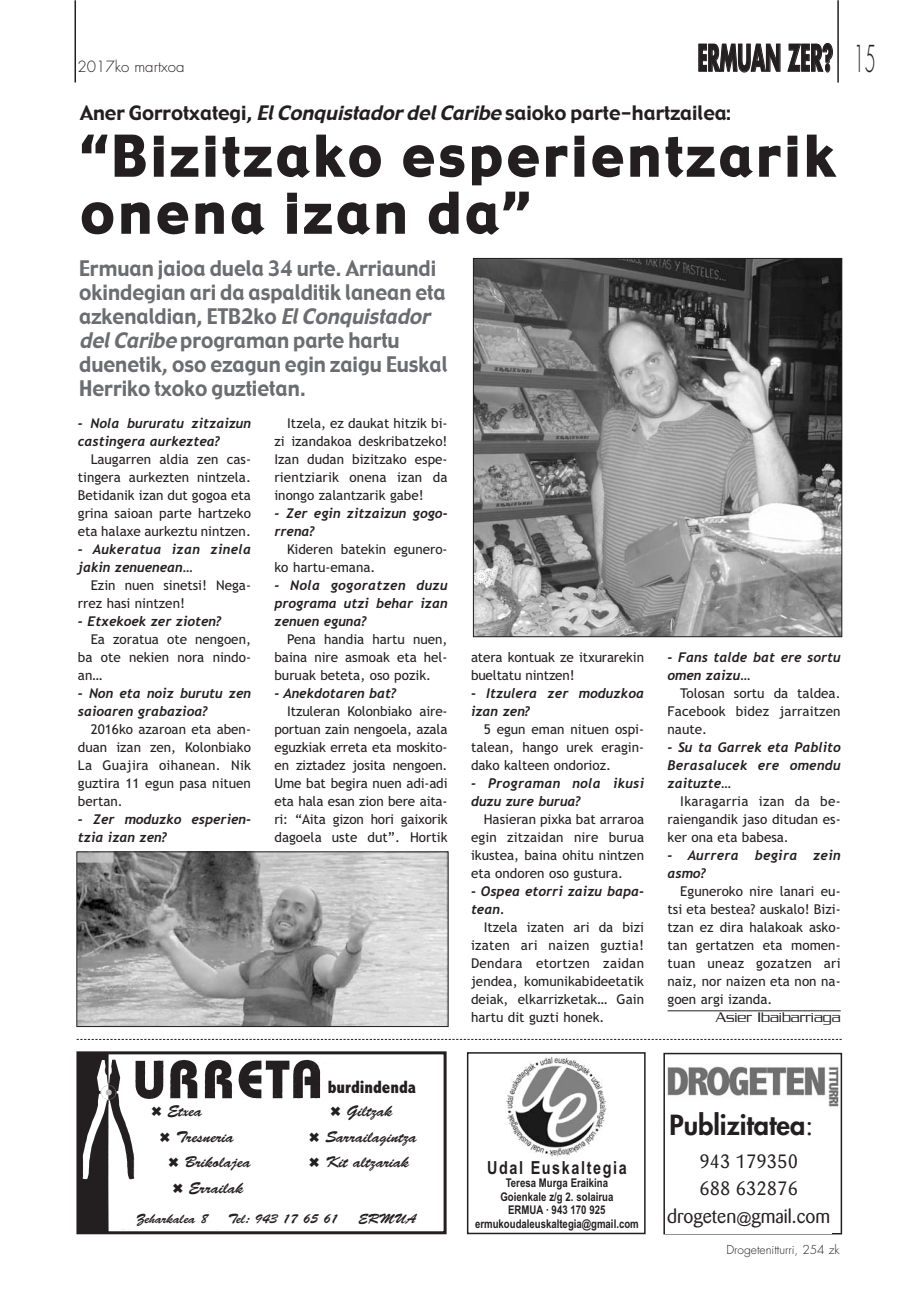
<style>
.page{position:relative;width:919px;height:1289px;background:#fff}
.page>*{position:absolute;margin:0;border:0;box-sizing:border-box;transform-origin:0 0}
.t1{font:54px/57px "Gadget";letter-spacing:.085em;color:#231f20}
.t2{font:700 36px "Futura";letter-spacing:-.005em;color:#231f20;scale:.5 1}
.t3{font:800 27px "Futura";color:#231f20}
.t4{font:21px/24px "Gadget";color:#6c6d70;scale:.95 1}
.t5{font:19.5px "Gadget";color:#231f20}
.t6{font:18px/27.6px "Barme N";color:#231f20;text-align:center}
.t7{font:700 18px "Arial";letter-spacing:.11em;color:#231f20;scale:.8 1}
.t8{font:800 condensed 18px "Abadi";color:#231f20}
.t9{font:15.75px/25.5px "Brush Script";color:#231f20;text-align:center}
.t10{font:300 15px "Serpentine";color:#231f20}
.t11{font:300 15px "Futura";color:#231f20}
.t12{font:13.5px/18px "Trebuchet MS";color:#231f20;text-align:justify}
.t13{font:italic 700 13.5px/18px "Trebuchet";color:#231f20}
.t14{font:italic 700 13.5px/18px "Trebuchet";letter-spacing:.025em;color:#231f20}
.t15{font:13.5px "Brush Script";color:#231f20}
.t16{font:700 12px/13.5px "Arial";color:#231f20;text-align:center;scale:.8 1}
.t17{font:300 12px "Futura";color:#231f20}
.s1{font-weight:300}
.s2{font-style:italic}
.s3{font-weight:400}
.s4{font-family:"Arial";font-style:italic;font-size:15px}
</style>
<div class="page">
<hr style="left:74px;top:1px;width:2px;height:81px;background:#231f20">
<hr style="left:837px;top:1px;width:1px;height:81px;background:#231f20">
<svg style="left:77px;top:1039px;width:764px;height:1px"></svg>
<hr style="left:667px;top:1010px;width:173px;height:1px;background:#231f20">
<img style="left:475px;top:260px;width:365px;height:375px">
<div style="left:473px;top:258px;width:369px;height:379px;border:1px solid #231f20"></div>
<img style="left:78px;top:853px;width:368px;height:171px">
<div style="left:76px;top:851px;width:372px;height:175px;border:1px solid #231f20"></div>
<img style="left:80px;top:1055px;width:138px;height:175px">
<div style="left:76px;top:1051px;width:370px;height:183px;border:3px solid #231f20"></div>
<div style="left:112px;top:1213px;width:328px;height:16px;background:#fff"></div>
<img style="left:123px;top:1057px;width:203px;height:44px">
<div style="left:467px;top:1052px;width:178px;height:182px;border:2px solid #231f20"></div>
<img style="left:506px;top:1057px;width:101px;height:100px">
<div style="left:663px;top:1052px;width:179px;height:182px;border:2px solid #231f20"></div>
<div style="left:665px;top:1147px;width:167px;height:86px;background:#fff"></div>
<img style="left:667px;top:1066px;width:172px;height:41px">
<p class="t11" style="left:77px;top:59px;width:109px">2017ko martxoa</p>
<h2 class="t2" style="left:697px;top:41px;width:358px">ERMUAN ZER? <span class="s1">15</span></h2>
<h3 class="t5" style="left:80px;top:105px;width:651px">Aner Gorrotxategi, <span class="s2">ElConquistador delCaribe</span>saioko parte-hartzailea:</h3>
<h1 class="t1" style="left:81px;top:131px;width:755px">“Bizitzako esperientzarik onena izan da”</h1>
<h3 class="t4" style="left:79px;top:257px;width:389px">Ermuan jaioa duela 34 urte. Arriaundi okindegian ari da aspalditik lanean eta azkenaldian, ETB2ko <span class="s2">ElConquistador delCaribe</span>programan parte hartu duenetik, oso ezagun egin zaigu Euskal Herriko txoko guztietan.</h3>
<p class="t13" style="left:78px;top:415px;width:175px">- Nola bururatu zitzaizun castingera aurkeztea?</p>
<p class="t12" style="left:78px;top:451px;width:174px;text-indent:13px">Laugarren aldia zen cas&shy;tingera aurkezten nintzela.<br>Betidanik izan dut gogoa eta grina saioan parte hartzeko eta halaxe aurkeztu nintzen.</p>
<p class="t14" style="left:78px;top:541px;width:175px">- Aukeratua izan zinela jakin zenuenean…</p>
<p class="t12" style="left:78px;top:577px;width:174px;text-indent:13px">Ezin nuen sinetsi! Nega&shy;rrez hasi nintzen!</p>
<p class="t13" style="left:78px;top:613px;width:145px">- Etxekoek zer zioten?</p>
<p class="t12" style="left:78px;top:631px;width:174px;text-indent:13px">Ea zoratua ote nengoen, ba ote nekien nora nindo&shy;an…</p>
<p class="t13" style="left:78px;top:685px;width:175px">- Non eta noiz burutu zen saioaren grabazioa?</p>
<p class="t12" style="left:78px;top:721px;width:174px;text-indent:13px">2016ko azaroan eta aben&shy;duan izan zen, Kolonbiako La Guajira oihanean. Nik guztira 11 egun pasa nituen bertan.</p>
<p class="t13" style="left:78px;top:811px;width:175px">- Zer moduzko esperien&shy;tzia izan zen?</p>
<p class="t12" style="left:274px;top:415px;width:174px;text-indent:13px">Itzela, ez daukat hitzik bi&shy;zi izandakoa deskribatzeko!<br>Izan dudan bizitzako espe&shy;rientziarik onena izan da inongo zalantzarik gabe!</p>
<p class="t13" style="left:274px;top:505px;width:175px">- Zer egin zitzaizun gogo&shy;rrena?</p>
<p class="t12" style="left:274px;top:541px;width:174px;text-indent:13px">Kideren batekin egunero&shy;ko hartu-emana.</p>
<p class="t13" style="left:274px;top:577px;width:175px;text-align:justify">- Nola gogoratzen duzu programa utzi behar izan zenuen eguna?</p>
<p class="t12" style="left:274px;top:631px;width:174px;text-indent:13px">Pena handia hartu nuen, baina nire asmoak eta hel&shy;buruak beteta, oso pozik.</p>
<p class="t13" style="left:274px;top:685px;width:123px">- Anekdotaren bat?</p>
<p class="t12" style="left:274px;top:703px;width:174px;text-indent:13px">Itzuleran Kolonbiako aire&shy;portuan zain nengoela, azala eguzkiak erreta eta moskito&shy;en ziztadez josita nengoen.<br>Ume bat begira nuen adi-adi eta hala esan zion bere aita&shy;ri: “Aita gizon hori gaixorik dagoela uste dut”. Hortik</p>
<p class="t9" style="left:151px;top:1098px;width:52px">✖ Etxea</p>
<p class="t9" style="left:160px;top:1123px;width:75px">✖ Tresneria</p>
<p class="t9" style="left:168px;top:1149px;width:84px">✖ Brikolajea</p>
<p class="t9" style="left:173px;top:1174px;width:72px">✖ Errailak</p>
<h3 class="t8" style="left:328px;top:1080px;width:90px">burdindenda</h3>
<p class="t9" style="left:309px;top:1098px;width:109px">✖ Giltzak<br>✖ Sarrailagintza ✖ Kit altzariak</p>
<p class="t15" style="left:136px;top:1210px;width:73px">Zeharkalea 8</p>
<p class="t15" style="left:228px;top:1210px;width:111px">Tel: 943 17 65 61</p>
<p class="t15" style="left:358px;top:1210px;width:60px">ERMUA</p>
<p class="t12" style="left:471px;top:649px;width:174px">atera kontuak ze itxurarekin bueltatu nintzen!</p>
<p class="t13" style="left:471px;top:685px;width:175px">- Itzulera zer moduzkoa izan zen?</p>
<p class="t12" style="left:471px;top:721px;width:174px;text-indent:13px">5 egun eman nituen ospi&shy;talean, hango urek eragin&shy;dako kalteen ondorioz.</p>
<p class="t14" style="left:471px;top:775px;width:175px">- Programan nola ikusi duzu zure burua?</p>
<p class="t12" style="left:471px;top:811px;width:174px;text-indent:13px">Hasieran pixka bat arraroa egin zitzaidan nire burua ikustea, baina ohitu nintzen eta ondoren oso gustura.</p>
<p class="t13" style="left:471px;top:883px;width:175px">- Ospea etorri zaizu bapa&shy;tean.</p>
<p class="t12" style="left:471px;top:919px;width:174px;text-indent:13px">Itzela izaten ari da bizi izaten ari naizen guztia!<br>Dendara etortzen zaidan jendea, komunikabideetatik deiak, elkarrizketak… Gain hartu dit guzti honek.</p>
<h3 class="t7" style="left:487px;top:1160px;width:176px">Udal Euskaltegia</h3>
<p class="t16" style="left:475px;top:1177px;width:206px">Teresa Murga Eraikina<br>Goienkale z/g 2. solairua<br>ERMUA · 943 170 925 ermukoudaleuskaltegia@gmail.com</p>
<p class="t13" style="left:667px;top:649px;width:175px">- Fans talde bat ere sortu omen zaizu…</p>
<p class="t12" style="left:667px;top:685px;width:175px;text-indent:13px">Tolosan sortu da taldea.<br>Facebook bidez jarraitzen naute.</p>
<p class="t13" style="left:667px;top:739px;width:175px;text-align:justify">- Su ta Garrek eta Pablito Berasalucek ere omendu zaituzte…</p>
<p class="t12" style="left:667px;top:793px;width:174px;text-indent:13px">Ikaragarria izan da be&shy;raiengandik jaso ditudan es&shy;ker ona eta babesa.</p>
<p class="t14" style="left:667px;top:847px;width:175px">- Aurrera begira zein asmo?</p>
<p class="t12" style="left:667px;top:883px;width:174px;text-indent:13px">Eguneroko nire lanari eu&shy;tsi eta bestea? auskalo! Bizi&shy;tzan ez dira halakoak asko&shy;tan gertatzen eta momen&shy;tuan uneaz gozatzen ari naiz, nor naizen eta non na&shy;goen argi izanda.</p>
<p class="t10" style="left:716px;top:1011px;width:126px">Asier Ibaibarriaga</p>
<h3 class="t3" style="left:669px;top:1111px;width:145px">Publizitatea<span class="s3">:</span></h3>
<h3 class="t6" style="left:667px;top:1148px;width:164px">943 179350<br>688 632876 drogeten<span class="s4">@</span>gmail.com</h3>
<p class="t17" style="left:726px;top:1243px;width:115px">Drogetenitturri, 254 zk</p>
</div>
